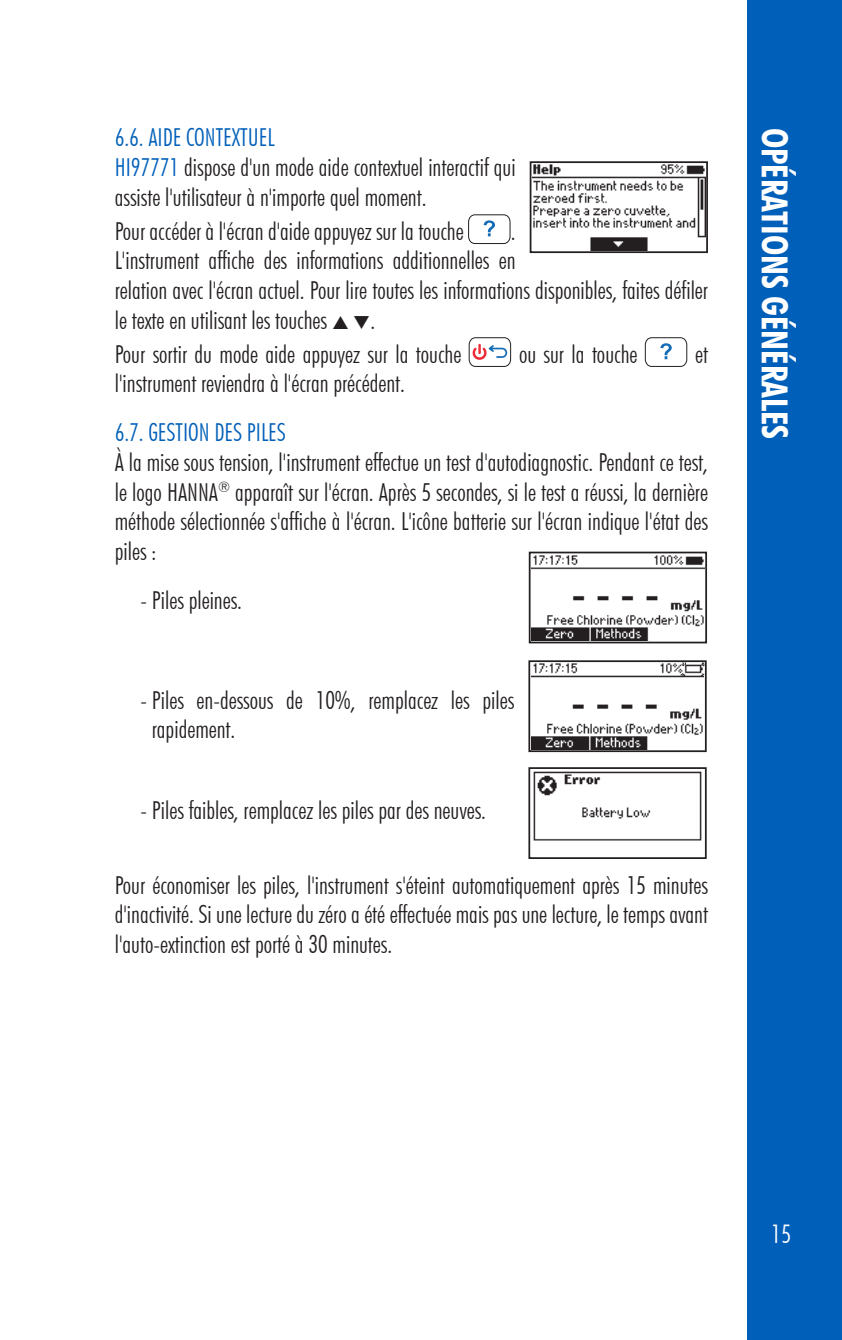
<style>
.page{position:relative;width:842px;height:1340px;background:#fff}
.page>*{position:absolute;margin:0;border:0;box-sizing:border-box;transform-origin:0 0}
.t1{font:700 condensed 36px "Futura BT";color:#fff}
.t2{font:300 condensed 25.65px "Futura BT";color:#fff}
.Titles_left{font:300 condensed 24.75px/29.7px "Futura BT";color:#231f20}
.Titles_left-2{font:300 condensed 24.75px "Futura BT";color:#005fb9}
.s1{color:#005fb9}
</style>
<div class="page">
<div style="left:747px;top:0;width:95px;height:1339px;background:#005fb9"></div>
<svg style="left:468px;top:214px;width:42px;height:30px"></svg>
<svg style="left:469px;top:337px;width:42px;height:30px"></svg>
<svg style="left:645px;top:337px;width:42px;height:30px"></svg>
<div style="left:528px;top:767px;width:179px;height:92px;border:2px solid #231f20"></div>
<img style="left:533px;top:771px;width:169px;height:70px">
<div style="left:528px;top:660px;width:179px;height:92px;border:2px solid #231f20"></div>
<img style="left:531px;top:663px;width:173px;height:86px">
<svg style="left:681px;top:662px;width:5px;height:4px"></svg>
<svg style="left:701px;top:662px;width:4px;height:4px"></svg>
<svg style="left:680px;top:673px;width:5px;height:3px"></svg>
<div style="left:529px;top:551px;width:178px;height:92px;border:2px solid #231f20"></div>
<img style="left:531px;top:554px;width:173px;height:86px">
<div style="left:530px;top:161px;width:178px;height:92px;border:2px solid #231f20"></div>
<img style="left:532px;top:164px;width:173px;height:86px">
<p class="Titles_left-2" style="left:115px;top:123px;width:161px">6.6. AIDE CONTEXTUEL</p>
<p class="Titles_left" style="left:115px;top:152px;width:402px"><span class="s1">HI97771</span> dispose d'un mode aide contextuel interactif qui assiste l'utilisateur à n'importe quel moment.</p>
<p class="Titles_left" style="left:115px;top:216px;width:350px">Pour accéder à l'écran d'aide appuyez sur la touche</p>
<p class="Titles_left" style="left:511px;top:216px;width:6px">.</p>
<p class="Titles_left" style="left:115px;top:245px;width:595px">L'instrument affiche des informations additionnelles en<br>relation avec l'écran actuel. Pour lire toutes les informations disponibles, faites défiler le texte en utilisant les touches ❑.</p>
<p class="Titles_left" style="left:115px;top:339px;width:348px">Pour sortir du mode aide appuyez sur la touche</p>
<p class="Titles_left" style="left:519px;top:339px;width:120px">ou sur la touche</p>
<p class="Titles_left" style="left:695px;top:339px;width:14px">et</p>
<p class="Titles_left" style="left:115px;top:368px;width:292px">l'instrument reviendra à l'écran précédent.</p>
<p class="Titles_left-2" style="left:115px;top:417px;width:172px">6.7. GESTION DES PILES</p>
<p class="Titles_left" style="left:115px;top:447px;width:595px;text-align:justify">À la mise sous tension, l'instrument effectue un test d'autodiagnostic. Pendant ce test, le logo HANNA<sup>®</sup> apparaît sur l'écran. Après 5 secondes, si le test a réussi, la dernière méthode sélectionnée s'affiche à l'écran. L'icône batterie sur l'écran indique l'état des piles :</p>
<p class="Titles_left" style="left:140px;top:585px;width:103px">- Piles pleines.</p>
<p class="Titles_left" style="left:152px;top:685px;width:364px;text-indent:-11px">- Piles en-dessous de 10%, remplacez les piles rapidement.</p>
<p class="Titles_left" style="left:140px;top:795px;width:347px">- Piles faibles, remplacez les piles par des neuves.</p>
<p class="Titles_left" style="left:115px;top:869px;width:595px;text-align:justify">Pour économiser les piles, l'instrument s'éteint automatiquement après 15 minutes d'inactivité. Si une lecture du zéro a été effectuée mais pas une lecture, le temps avant l'auto-extinction est porté à 30 minutes.</p>
<p class="t1" style="left:796px;top:128px;width:313px;rotate:90deg">OPÉRATIONS GÉNÉRALES</p>
<p class="t2" style="left:771px;top:1217px;width:21px">15</p>
</div>
